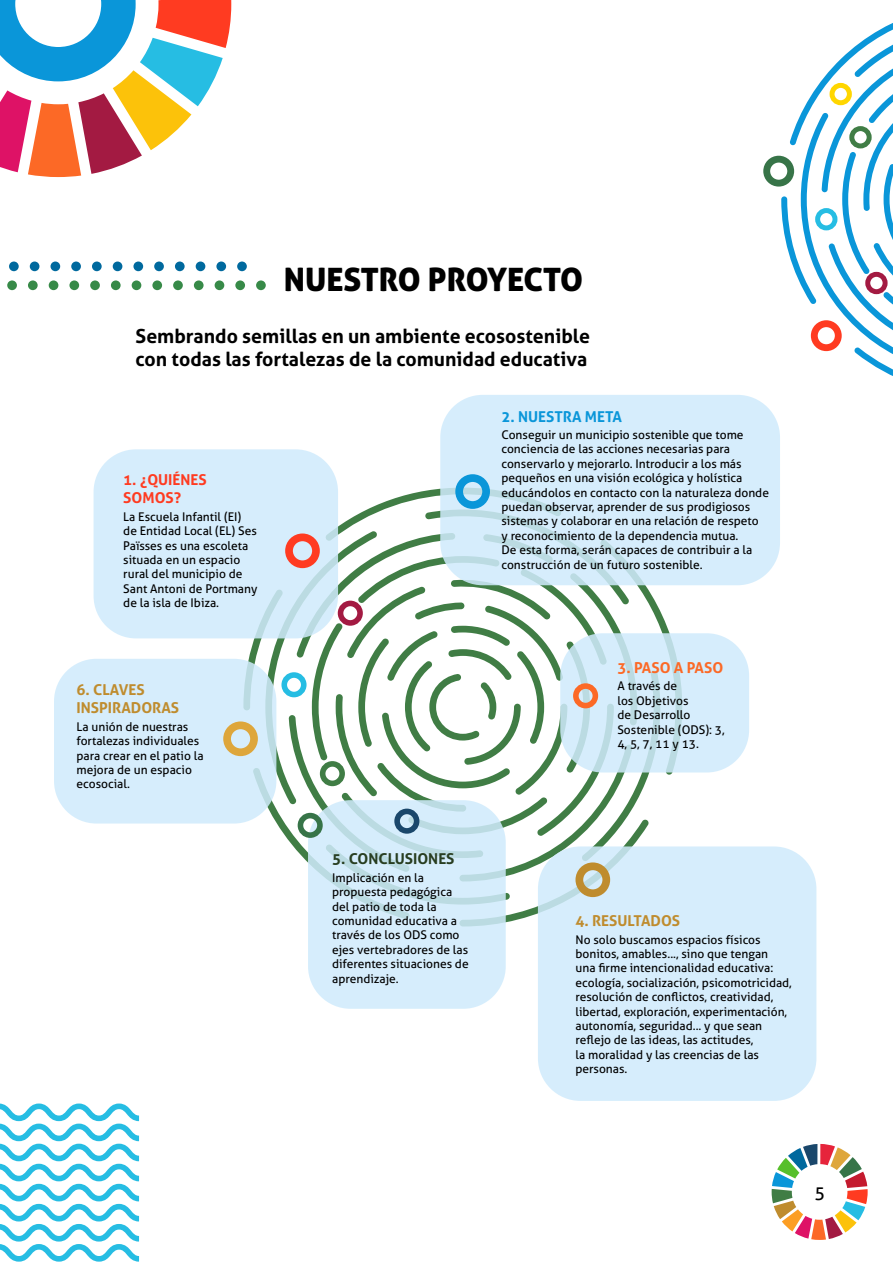
<style>
.page{position:relative;width:893px;height:1263px;background:#fff}
.page>*{position:absolute;margin:0;border:0;box-sizing:border-box;transform-origin:0 0}
.t1{font:32.25px "Aller Display";color:#000}
.t2{font:700 19.5px/23.4px "Aller";color:#000}
.t3{font:18px "Aller";color:#000}
.t4{font:700 15px/18px "Aller";color:#bf8c2e}
.t5{font:700 15px/18px "Aller";color:#ff3b21}
.t6{font:700 15px "Aller";color:#283e21}
.t7{font:700 15px "Aller";color:#0a96d9}
.t8{font:700 15px "Aller";color:#fc6926}
.t9{font:12px/14.4px "Aller";color:#000}
</style>
<div class="page">
<svg style="left:0;top:0;width:231px;height:177px"></svg>
<svg style="left:772px;top:1144px;width:96px;height:96px"></svg>
<div style="left:763px;top:156px;width:31px;height:31px;border:7px solid #377448;border-radius:50%"></div>
<svg style="left:781px;top:23px;width:112px;height:353px"></svg>
<svg style="left:0;top:1103px;width:139px;height:158px"></svg>
<div style="left:7px;top:280px;width:10px;height:10px;background:#378a48;border-radius:50%"></div>
<div style="left:28px;top:280px;width:10px;height:10px;background:#378a48;border-radius:50%"></div>
<div style="left:49px;top:280px;width:9px;height:10px;background:#378a48;border-radius:50%"></div>
<div style="left:69px;top:280px;width:10px;height:10px;background:#378a48;border-radius:50%"></div>
<div style="left:90px;top:280px;width:10px;height:10px;background:#378a48;border-radius:50%"></div>
<div style="left:111px;top:280px;width:10px;height:10px;background:#378a48;border-radius:50%"></div>
<div style="left:132px;top:280px;width:9px;height:10px;background:#378a48;border-radius:50%"></div>
<div style="left:152px;top:280px;width:10px;height:10px;background:#378a48;border-radius:50%"></div>
<div style="left:173px;top:280px;width:10px;height:10px;background:#378a48;border-radius:50%"></div>
<div style="left:194px;top:280px;width:10px;height:10px;background:#378a48;border-radius:50%"></div>
<div style="left:215px;top:280px;width:9px;height:10px;background:#378a48;border-radius:50%"></div>
<div style="left:235px;top:280px;width:10px;height:10px;background:#378a48;border-radius:50%"></div>
<div style="left:256px;top:280px;width:10px;height:10px;background:#378a48;border-radius:50%"></div>
<div style="left:9px;top:261px;width:10px;height:10px;background:#00699e;border-radius:50%"></div>
<div style="left:30px;top:261px;width:9px;height:10px;background:#00699e;border-radius:50%"></div>
<div style="left:51px;top:261px;width:9px;height:10px;background:#00699e;border-radius:50%"></div>
<div style="left:71px;top:261px;width:10px;height:10px;background:#00699e;border-radius:50%"></div>
<div style="left:92px;top:261px;width:10px;height:10px;background:#00699e;border-radius:50%"></div>
<div style="left:113px;top:261px;width:9px;height:10px;background:#00699e;border-radius:50%"></div>
<div style="left:133px;top:261px;width:10px;height:10px;background:#00699e;border-radius:50%"></div>
<div style="left:154px;top:261px;width:10px;height:10px;background:#00699e;border-radius:50%"></div>
<div style="left:175px;top:261px;width:10px;height:10px;background:#00699e;border-radius:50%"></div>
<div style="left:196px;top:261px;width:9px;height:10px;background:#00699e;border-radius:50%"></div>
<div style="left:216px;top:261px;width:10px;height:10px;background:#00699e;border-radius:50%"></div>
<div style="left:237px;top:261px;width:10px;height:10px;background:#00699e;border-radius:50%"></div>
<svg style="left:243px;top:488px;width:439px;height:435px"></svg>
<div style="left:94px;top:449px;width:244px;height:189px;background:#d0ebfc;border-radius:43px"></div>
<div style="left:440px;top:395px;width:340px;height:190px;background:#d0ebfc;border-radius:43px"></div>
<div style="left:54px;top:659px;width:222px;height:164px;background:#d0ebfc;border-radius:43px"></div>
<div style="left:308px;top:800px;width:198px;height:209px;background:#d0ebfc;border-radius:43px"></div>
<svg style="left:560px;top:633px;width:189px;height:139px;background:#d1e9f7"></svg>
<div style="left:538px;top:846px;width:278px;height:255px;background:#d0ebfc;border-radius:43px"></div>
<div style="left:223px;top:721px;width:35px;height:35px;border:8px solid #dea63b;border-radius:50%"></div>
<div style="left:298px;top:813px;width:25px;height:25px;border:6px solid #377448;border-radius:50%"></div>
<div style="left:281px;top:672px;width:26px;height:25px;border:6px solid #26bde3;border-radius:50%"></div>
<div style="left:338px;top:601px;width:25px;height:25px;border:6px solid #a31a42;border-radius:50%"></div>
<div style="left:320px;top:761px;width:25px;height:25px;border:6px solid #407d45;border-radius:50%"></div>
<div style="left:285px;top:533px;width:35px;height:35px;border:8px solid #ff3b21;border-radius:50%"></div>
<div style="left:455px;top:474px;width:35px;height:35px;border:8px solid #0a96d9;border-radius:50%"></div>
<div style="left:573px;top:683px;width:25px;height:25px;border:6px solid #fc6926;border-radius:50%"></div>
<div style="left:394px;top:809px;width:25px;height:25px;border:6px solid #1a476b;border-radius:50%"></div>
<div style="left:575px;top:862px;width:35px;height:35px;border:8px solid #bf8c2e;border-radius:50%"></div>
<h1 class="t1" style="left:284px;top:259px;width:301px">NUESTRO PROYECTO</h1>
<h2 class="t2" style="left:136px;top:324px;width:456px">Sembrando semillas en un ambiente ecosostenible con todas las fortalezas de la comunidad educativa</h2>
<p class="t5" style="left:123px;top:471px;width:85px">1. ¿QUIÉNES<br>SOMOS?</p>
<p class="t9" style="left:123px;top:509px;width:136px">La Escuela Infantil (EI) de Entidad Local (EL) Ses<br>Païsses es una escoleta situada en un espacio rural del municipio de<br>Sant Antoni de Portmany de la isla de Ibiza.</p>
<p class="t4" style="left:77px;top:681px;width:104px">6. CLAVES<br>INSPIRADORAS</p>
<p class="t9" style="left:77px;top:719px;width:129px">La unión de nuestras fortalezas individuales para crear en el patio la mejora de un espacio ecosocial.</p>
<p class="t7" style="left:501px;top:407px;width:122px">2. NUESTRA META</p>
<p class="t9" style="left:501px;top:427px;width:269px">Conseguir un municipio sostenible que tome conciencia de las acciones necesarias para conservarlo y mejorarlo. Introducir a los más pequeños en una visión ecológica y holística educándolos en contacto con la naturaleza donde puedan observar, aprender de sus prodigiosos sistemas y colaborar en una relación de respeto<br>y reconocimiento de la dependencia mutua.<br>De esta forma, serán capaces de contribuir a la construcción de un futuro sostenible.</p>
<p class="t8" style="left:617px;top:658px;width:107px">3. PASO A PASO</p>
<p class="t9" style="left:617px;top:679px;width:109px">A través de<br>los Objetivos<br>de Desarrollo<br>Sostenible (ODS): 3,<br>4, 5, 7, 11 y 13.</p>
<p class="t6" style="left:332px;top:850px;width:124px">5. CONCLUSIONES</p>
<p class="t9" style="left:332px;top:870px;width:138px">Implicación en la propuesta pedagógica del patio de toda la comunidad educativa a través de los ODS como ejes vertebradores de las diferentes situaciones de aprendizaje.</p>
<p class="t4" style="left:575px;top:912px;width:106px">4. RESULTADOS</p>
<p class="t9" style="left:575px;top:932px;width:218px">No solo buscamos espacios físicos bonitos, amables..., sino que tengan<br>una firme intencionalidad educativa: ecología, socialización, psicomotricidad, resolución de conflictos, creatividad, libertad, exploración, experimentación, autonomía, seguridad... y que sean reflejo de las ideas, las actitudes,<br>la moralidad y las creencias de las personas.</p>
<h3 class="t3" style="left:814px;top:1181px;width:12px">5</h3>
</div>
